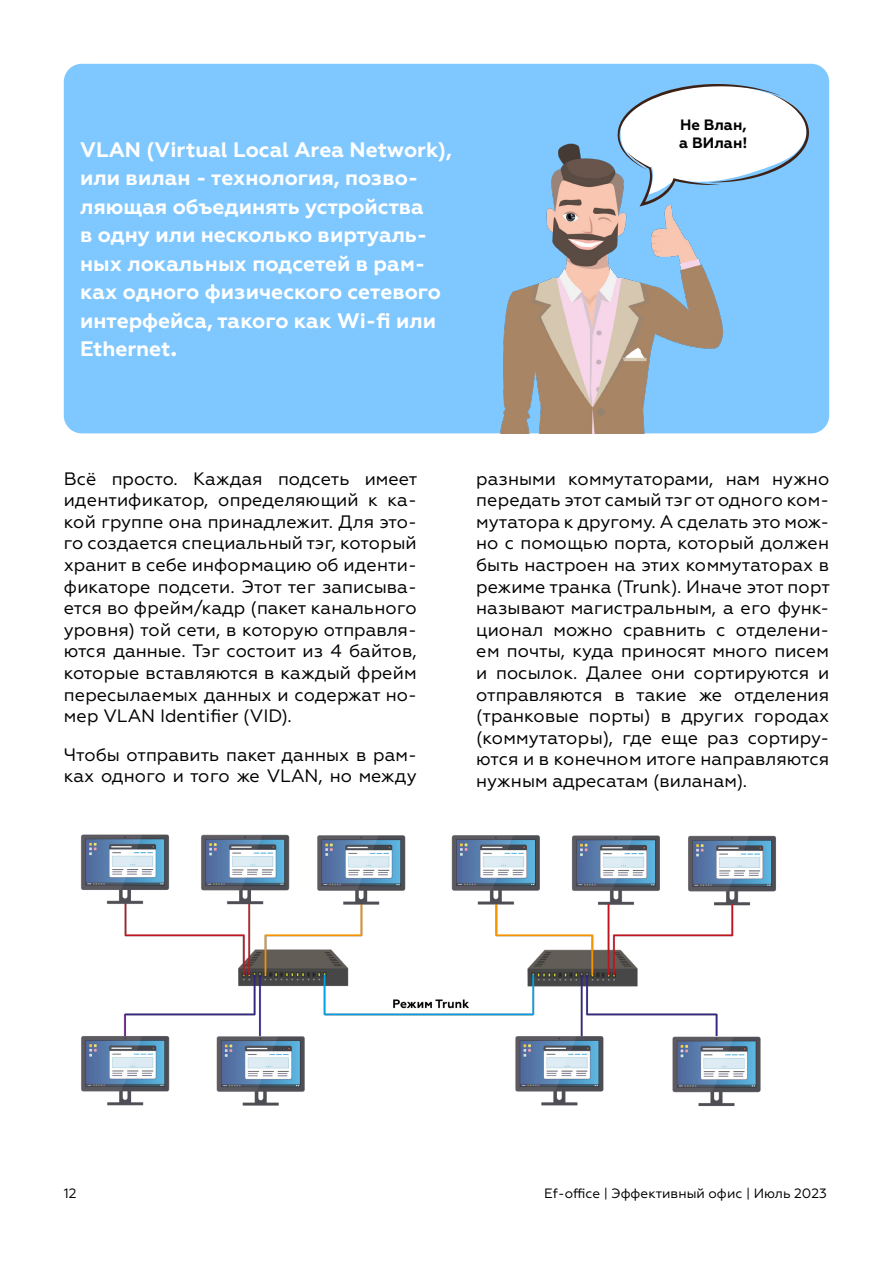
<style>
.page{position:relative;width:893px;height:1263px;background:#fff}
.page>*{position:absolute;margin:0;border:0;box-sizing:border-box;transform-origin:0 0}
.t1{font:700 21px/28.5px "Geometria";color:#fff}
.t2{font:18px/21.6px "Geometria";color:#000;text-align:justify}
.t3{font:700 15px "Geometria";color:#000}
.t4{font:13.5px "Geometria";color:#000}
.s1{font-size:25.5px}
</style>
<div class="page">
<div style="left:64px;top:64px;width:765px;height:369px;background:#7fc7ff;border-radius:18px"></div>
<img style="left:81px;top:834px;width:695px;height:272px">
<img style="left:500px;top:143px;width:224px;height:290px">
<svg style="left:617px;top:84px;width:192px;height:123px"></svg>
<p class="t1" style="left:80px;top:135px;width:373px">VLAN (Virtual Local Area Network), или вилан - технология, позво&shy;ляющая объединять устройства<br>в одну или несколько виртуаль&shy;ных локальных подсетей в рам&shy;ках одного физического сетевого интерфейса, такого как Wi-fi или<br>Ethernet<span class="s1">.</span></p>
<p class="t3" style="left:680px;top:115px;width:68px">Не Влан,</p>
<p class="t3" style="left:679px;top:133px;width:70px">а ВИлан!</p>
<p class="t2" style="left:64px;top:467px;width:355px">Всё просто. Каждая подсеть имеет идентификатор, определяющий к ка&shy;кой группе она принадлежит. Для это&shy;го создается специальный тэг, который хранит в себе информацию об иденти&shy;фикаторе подсети. Этот тег записыва&shy;ется во фрейм/кадр (пакет канального уровня) той сети, в которую отправля&shy;ются данные. Тэг состоит из 4 байтов, которые вставляются в каждый фрейм пересылаемых данных и содержат но&shy;мер VLAN Identifier (VID).</p>
<p class="t2" style="left:64px;top:744px;width:354px">Чтобы отправить пакет данных в рам&shy;ках одного и того же VLAN, но между</p>
<p class="t2" style="left:476px;top:467px;width:355px">разными коммутаторами, нам нужно передать этот самый тэг от одного ком&shy;мутатора к другому. А сделать это мож&shy;но с помощью порта, который должен быть настроен на этих коммутаторах в режиме транка (Trunk). Иначе этот порт называют магистральным, а его функ&shy;ционал можно сравнить с отделени&shy;ем почты, куда приносят много писем и посылок. Далее они сортируются и отправляются в такие же отделения (транковые порты) в других городах (коммутаторы), где еще раз сортиру&shy;ются и в конечном итоге направляются нужным адресатам (виланам).</p>
<p class="t4" style="left:64px;top:1185px;width:14px">12</p>
<p class="t4" style="left:544px;top:1185px;width:284px">Ef-office | Эффективный офис | Июль 2023</p>
</div>
